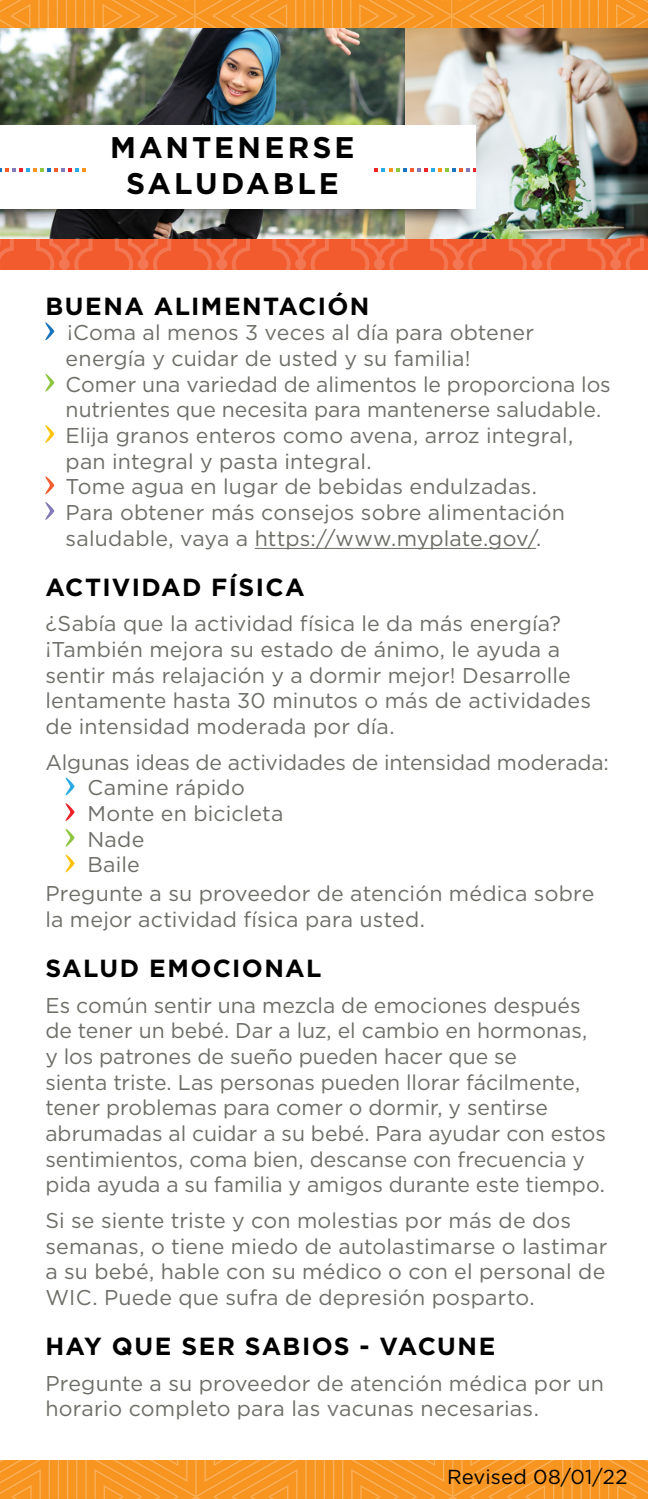
<style>
.page{position:relative;width:648px;height:1499px;background:#fff}
.page>*{position:absolute;margin:0;border:0;box-sizing:border-box;transform-origin:0 0}
.t1{font:700 29.93px/35.8px "Gotham";letter-spacing:.1em;color:#000;text-align:center}
.t2{font:700 24.75px "Gotham";letter-spacing:.055em;color:#000}
.t3{font:21.38px/25.7px "Gotham HTF";letter-spacing:.005em;color:#6d6e67}
.t4{font:20.25px "Gotham";letter-spacing:.005em;color:#000}
.s1{color:#6d6d66}
</style>
<div class="page">
<img style="left:404px;top:28px;width:244px;height:211px">
<img style="left:0;top:28px;width:404px;height:211px">
<hr style="left:255px;top:548px;width:281px;height:1px;background:#6d6e67">
<svg style="left:45px;top:322px;width:9px;height:19px"></svg>
<svg style="left:45px;top:373px;width:9px;height:19px"></svg>
<svg style="left:45px;top:425px;width:9px;height:18px"></svg>
<svg style="left:45px;top:476px;width:9px;height:19px"></svg>
<svg style="left:45px;top:502px;width:9px;height:18px"></svg>
<svg style="left:65px;top:777px;width:10px;height:19px"></svg>
<svg style="left:65px;top:803px;width:10px;height:18px"></svg>
<svg style="left:65px;top:829px;width:10px;height:18px"></svg>
<svg style="left:65px;top:854px;width:10px;height:19px"></svg>
<svg style="left:0;top:1460px;width:648px;height:38px;background:#f89829"></svg>
<img style="left:0;top:212px;width:476px;height:19px">
<div style="left:0;top:111px;width:495px;height:101px;background:#000;opacity:.75"></div>
<svg style="left:0;top:168px;width:86px;height:4px"></svg>
<svg style="left:375px;top:168px;width:101px;height:4px"></svg>
<svg style="left:0;top:239px;width:648px;height:30px;background:#f16135"></svg>
<div style="left:376px;top:260px;width:7px;height:7px;background:#f37752;border-radius:50%"></div>
<div style="left:374px;top:258px;width:11px;height:11px;border:4px solid #fff;border-radius:50%"></div>
<svg style="left:0;top:0;width:648px;height:28px;background:#f89829"></svg>
<h1 class="t1" style="left:110px;top:130px;width:246px">MANTENERSE<br>SALUDABLE</h1>
<h2 class="t2" style="left:45px;top:289px;width:326px">BUENA ALIMENTACIÓN</h2>
<p class="t3" style="left:66px;top:319px;width:470px">¡Coma al menos 3 veces al día para obtener energía y cuidar de usted y su familia!</p>
<p class="t3" style="left:66px;top:371px;width:547px">Comer una variedad de alimentos le proporciona los nutrientes que necesita para mantenerse saludable.</p>
<p class="t3" style="left:66px;top:422px;width:509px">Elija granos enteros como avena, arroz integral, pan integral y pasta integral.</p>
<p class="t3" style="left:66px;top:473px;width:473px">Tome agua en lugar de bebidas endulzadas.</p>
<p class="t3" style="left:66px;top:499px;width:501px">Para obtener más consejos sobre alimentación saludable, vaya a <span class="s1">https://www.myplate.gov/.</span></p>
<h2 class="t2" style="left:45px;top:570px;width:261px">ACTIVIDAD FÍSICA</h2>
<p class="t3" style="left:45px;top:610px;width:547px">¿Sabía que la actividad física le da más energía? ¡También mejora su estado de ánimo, le ayuda a sentir más relajación y a dormir mejor! Desarrolle lentamente hasta 30 minutos o más de actividades de intensidad moderada por día.</p>
<p class="t3" style="left:45px;top:749px;width:565px">Algunas ideas de actividades de intensidad moderada:</p>
<p class="t3" style="left:87px;top:774px;width:159px">Camine rápido</p>
<p class="t3" style="left:87px;top:800px;width:197px">Monte en bicicleta</p>
<p class="t3" style="left:87px;top:826px;width:58px">Nade</p>
<p class="t3" style="left:87px;top:851px;width:54px">Baile</p>
<p class="t3" style="left:45px;top:880px;width:551px">Pregunte a su proveedor de atención médica sobre la mejor actividad física para usted.</p>
<h2 class="t2" style="left:45px;top:951px;width:278px">SALUD EMOCIONAL</h2>
<p class="t3" style="left:45px;top:992px;width:562px">Es común sentir una mezcla de emociones después de tener un bebé. Dar a luz, el cambio en hormonas,<br>y los patrones de sueño pueden hacer que se<br>sienta triste. Las personas pueden llorar fácilmente, tener problemas para comer o dormir, y sentirse abrumadas al cuidar a su bebé. Para ayudar con estos sentimientos, coma bien, descanse con frecuencia y pida ayuda a su familia y amigos durante este tiempo.</p>
<p class="t3" style="left:45px;top:1207px;width:564px">Si se siente triste y con molestias por más de dos semanas, o tiene miedo de autolastimarse o lastimar a su bebé, hable con su médico o con el personal de WIC. Puede que sufra de depresión posparto.</p>
<h2 class="t2" style="left:45px;top:1329px;width:452px">HAY QUE SER SABIOS - VACUNE</h2>
<p class="t3" style="left:45px;top:1370px;width:560px">Pregunte a su proveedor de atención médica por un horario completo para las vacunas necesarias.</p>
<p class="t4" style="left:447px;top:1463px;width:182px">Revised 08/01/22</p>
</div>
